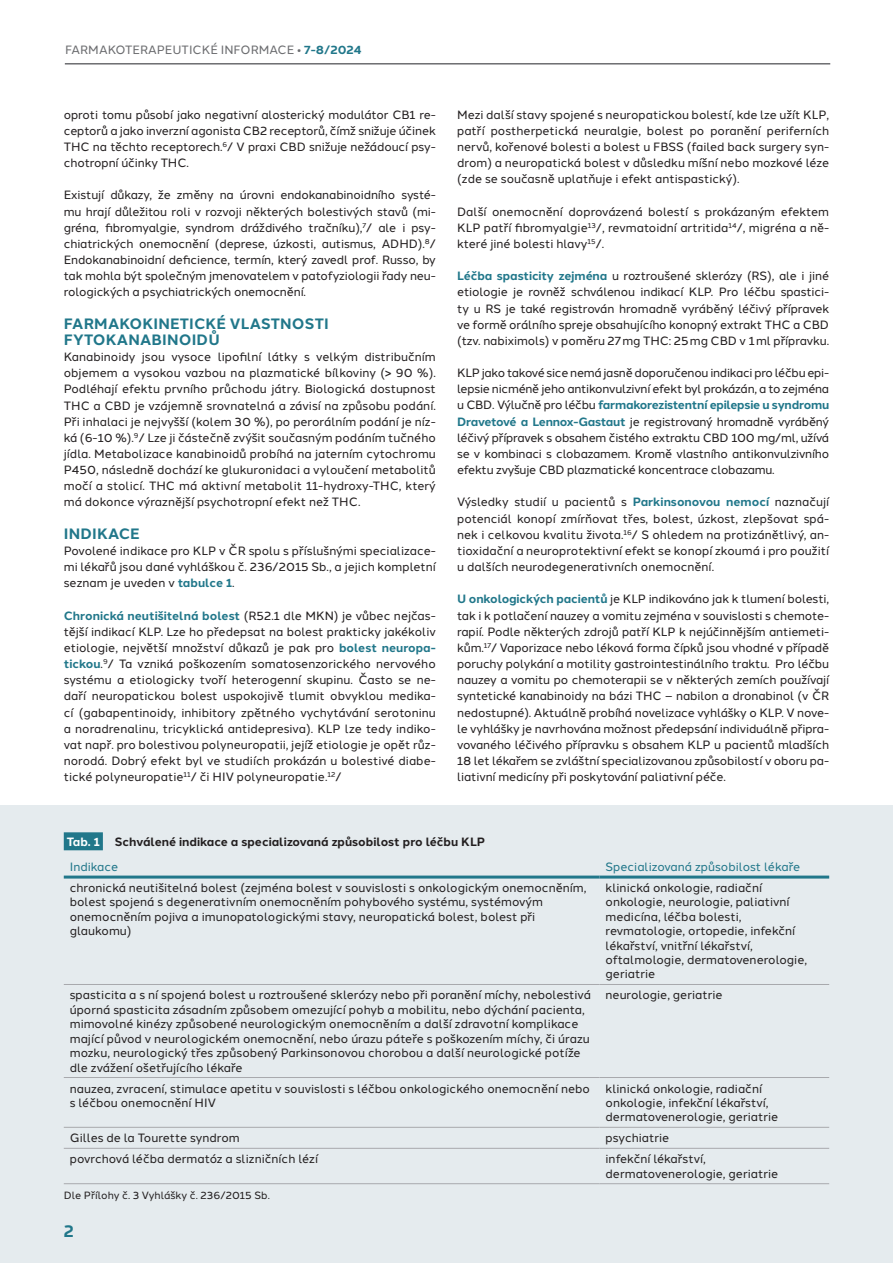
<style>
.page{position:relative;width:893px;height:1263px;background:#fff}
.page>*{position:absolute;margin:0;border:0;box-sizing:border-box;transform-origin:0 0}
.t1{font:700 16.5px "Halcom";color:#21778a}
.t2{font:700 15px/16.2px "Halcom";letter-spacing:.01em;color:#21778a}
.t3{font:12px/16.2px "Halcom";color:#231f20;text-align:justify}
.t4{font:700 12px/25.2px "Halcom";color:#231f20}
.t5{font:12px "Halcom";color:#6c6d70}
.t6{font:12px "Halcom";color:#21778a}
.t7{font:10.5px "Halcom";color:#231f20}
.s1{font-weight:700;color:#21778a}
.s2{color:#fff}
.s3{font-weight:400;color:#21778a}
</style>
<div class="page">
<div style="left:0;top:805px;width:893px;height:458px;background:#e5ebee"></div>
<hr style="left:65px;top:63px;width:765px;height:2px;background:#6c6d70">
<div style="left:64px;top:832px;width:39px;height:18px;background:#21778a"></div>
<hr style="left:64px;top:984px;width:536px;height:1px;background:#a8a9ad">
<hr style="left:600px;top:984px;width:229px;height:1px;background:#a8a9ad">
<hr style="left:64px;top:1077px;width:536px;height:1px;background:#a8a9ad">
<hr style="left:600px;top:1077px;width:229px;height:1px;background:#a8a9ad">
<hr style="left:64px;top:1127px;width:536px;height:1px;background:#a8a9ad">
<hr style="left:600px;top:1127px;width:229px;height:1px;background:#a8a9ad">
<hr style="left:64px;top:1148px;width:536px;height:1px;background:#a8a9ad">
<hr style="left:600px;top:1148px;width:229px;height:1px;background:#a8a9ad">
<hr style="left:64px;top:1183px;width:536px;height:1px;background:#a8a9ad">
<hr style="left:600px;top:1183px;width:229px;height:1px;background:#a8a9ad">
<hr style="left:64px;top:875px;width:536px;height:3px;background:#21778a">
<hr style="left:600px;top:875px;width:229px;height:3px;background:#21778a">
<p class="t5" style="left:65px;top:41px;width:298px">FARMAKOTERAPEUTICKÉ INFORMACE • <span class="s1">7-8/2024</span></p>
<p class="t3" style="left:64px;top:105px;width:374px">oproti tomu působí jako negativní alosterický modulátor CB1 re&shy;ceptorů a jako inverzní agonista CB2 receptorů, čímž snižuje účinek THC na těchto receptorech.<sup>6</sup>/ V praxi CBD snižuje nežádoucí psy&shy;chotropní účinky THC.</p>
<p class="t3" style="left:64px;top:186px;width:374px">Existují důkazy, že změny na úrovni endokanabinoidního systé&shy;mu hrají důležitou roli v rozvoji některých bolestivých stavů (mi&shy;gréna, fibromyalgie, syndrom dráždivého tračníku),<sup>7</sup>/ ale i psy&shy;chiatrických onemocnění (deprese, úzkosti, autismus, ADHD).<sup>8</sup>/ Endokanabinoidní deficience, termín, který zavedl prof. Russo, by tak mohla být společným jmenovatelem v patofyziologii řady neu&shy;rologických a psychiatrických onemocnění.</p>
<p class="t2" style="left:64px;top:314px;width:266px">FARMAKOKINETICKÉ VLASTNOSTI<br>FYTOKANABINOIDŮ</p>
<p class="t3" style="left:64px;top:348px;width:374px">Kanabinoidy jsou vysoce lipofilní látky s velkým distribučním objemem a vysokou vazbou na plazmatické bílkoviny (&gt; 90 %).<br>Podléhají efektu prvního průchodu játry. Biologická dostupnost THC a CBD je vzájemně srovnatelná a závisí na způsobu podání.<br>Při inhalaci je nejvyšší (kolem 30 %), po perorálním podání je níz&shy;ká (6-10 %).<sup>9</sup>/ Lze ji částečně zvýšit současným podáním tučného jídla. Metabolizace kanabinoidů probíhá na jaterním cytochromu P450, následně dochází ke glukuronidaci a vyloučení metabolitů močí a stolicí. THC má aktivní metabolit 11-hydroxy-THC, který má dokonce výraznější psychotropní efekt než THC.</p>
<p class="t2" style="left:64px;top:524px;width:77px">INDIKACE</p>
<p class="t3" style="left:64px;top:541px;width:374px">Povolené indikace pro KLP v ČR spolu s příslušnými specializace&shy;mi lékařů jsou dané vyhláškou č. 236/2015 Sb., a jejich kompletní seznam je uveden v <span class="s1">tabulce 1</span>.</p>
<p class="t3" style="left:64px;top:606px;width:374px"><span class="s1">Chronická neutišitelná bolest</span> (R52.1 dle MKN) je vůbec nejčas&shy;tější indikací KLP. Lze ho předepsat na bolest prakticky jakékoliv etiologie, největší množství důkazů je pak pro <span class="s1">bolest neuropa&shy;tickou</span>.<sup>9</sup>/ Ta vzniká poškozením somatosenzorického nervového systému a etiologicky tvoří heterogenní skupinu. Často se ne&shy;daří neuropatickou bolest uspokojivě tlumit obvyklou medika&shy;cí (gabapentinoidy, inhibitory zpětného vychytávání serotoninu a noradrenalinu, tricyklická antidepresiva). KLP lze tedy indiko&shy;vat např. pro bolestivou polyneuropatii, jejíž etiologie je opět růz&shy;norodá. Dobrý efekt byl ve studiích prokázán u bolestivé diabe&shy;tické polyneuropatie<sup>11</sup>/ či HIV polyneuropatie.<sup>12</sup>/</p>
<p class="t3" style="left:457px;top:105px;width:374px">Mezi další stavy spojené s neuropatickou bolestí, kde lze užít KLP, patří postherpetická neuralgie, bolest po poranění periferních nervů, kořenové bolesti a bolest u FBSS (failed back surgery syn&shy;drom) a neuropatická bolest v důsledku míšní nebo mozkové léze (zde se současně uplatňuje i efekt antispastický).</p>
<p class="t3" style="left:457px;top:202px;width:374px">Další onemocnění doprovázená bolestí s prokázaným efektem KLP patří fibromyalgie<sup>13</sup>/, revmatoidní artritida<sup>14</sup>/, migréna a ně&shy;které jiné bolesti hlavy<sup>15</sup>/.</p>
<p class="t3" style="left:457px;top:267px;width:374px"><span class="s1">Léčba spasticity zejména</span> u roztroušené sklerózy (RS), ale i jiné etiologie je rovněž schválenou indikací KLP. Pro léčbu spastici&shy;ty u RS je také registrován hromadně vyráběný léčivý přípravek ve formě orálního spreje obsahujícího konopný extrakt THC a CBD (tzv. nabiximols) v poměru 27mg THC: 25mg CBD v 1ml přípravku.</p>
<p class="t3" style="left:457px;top:364px;width:374px">KLP jako takové sice nemá jasně doporučenou indikaci pro léčbu epi&shy;lepsie nicméně jeho antikonvulzivní efekt byl prokázán, a to zejména u CBD. Výlučně pro léčbu <span class="s1">farmakorezistentní epilepsie u syndromu Dravetové a Lennox-Gastaut</span> je registrovaný hromadně vyráběný léčivý přípravek s obsahem čistého extraktu CBD 100 mg/ml, užívá se v kombinaci s clobazamem. Kromě vlastního antikonvulzivního efektu zvyšuje CBD plazmatické koncentrace clobazamu.</p>
<p class="t3" style="left:457px;top:493px;width:374px">Výsledky studií u pacientů s <span class="s1">Parkinsonovou nemocí</span> naznačují potenciál konopí zmírňovat třes, bolest, úzkost, zlepšovat spá&shy;nek i celkovou kvalitu života.<sup>16</sup>/ S ohledem na protizánětlivý, an&shy;tioxidační a neuroprotektivní efekt se konopí zkoumá i pro použití u dalších neurodegenerativních onemocnění.</p>
<p class="t3" style="left:457px;top:590px;width:374px"><span class="s1">U onkologických pacientů</span> je KLP indikováno jak k tlumení bolesti, tak i k potlačení nauzey a vomitu zejména v souvislosti s chemote&shy;rapií. Podle některých zdrojů patří KLP k nejúčinnějším antiemeti&shy;kům.<sup>17</sup>/ Vaporizace nebo léková forma čípků jsou vhodné v případě poruchy polykání a motility gastrointestinálního traktu. Pro léčbu nauzey a vomitu po chemoterapii se v některých zemích používají syntetické kanabinoidy na bázi THC – nabilon a dronabinol (v ČR nedostupné). Aktuálně probíhá novelizace vyhlášky o KLP. V nove&shy;le vyhlášky je navrhována možnost předepsání individuálně připra&shy;vovaného léčivého přípravku s obsahem KLP u pacientů mladších 18 let lékařem se zvláštní specializovanou způsobilostí v oboru pa&shy;liativní medicíny při poskytování paliativní péče.</p>
<p class="t4" style="left:67px;top:828px;width:420px"><span class="s2">Tab. 1</span> Schválené indikace a specializovaná způsobilost pro léčbu KLP<br><span class="s3">Indikace</span></p>
<p class="t6" style="left:606px;top:857px;width:196px">Specializovaná způsobilost lékaře</p>
<p class="t3" style="left:70px;top:879px;width:518px;line-height:14.4px;text-align:left">chronická neutišitelná bolest (zejména bolest v souvislosti s onkologickým onemocněním, bolest spojená s degenerativním onemocněním pohybového systému, systémovým onemocněním pojiva a imunopatologickými stavy, neuropatická bolest, bolest při glaukomu)</p>
<p class="t3" style="left:606px;top:879px;width:203px;line-height:14.4px;text-align:left">klinická onkologie, radiační onkologie, neurologie, paliativní medicína, léčba bolesti, revmatologie, ortopedie, infekční lékařství, vnitřní lékařství, oftalmologie, dermatovenerologie, geriatrie</p>
<p class="t3" style="left:70px;top:987px;width:523px;line-height:14.4px;text-align:left">spasticita a s ní spojená bolest u roztroušené sklerózy nebo při poranění míchy, nebolestivá úporná spasticita zásadním způsobem omezující pohyb a mobilitu, nebo dýchání pacienta, mimovolné kinézy způsobené neurologickým onemocněním a další zdravotní komplikace mající původ v neurologickém onemocnění, nebo úrazu páteře s poškozením míchy, či úrazu mozku, neurologický třes způsobený Parkinsonovou chorobou a další neurologické potíže dle zvážení ošetřujícího lékaře</p>
<p class="t3" style="left:606px;top:986px;width:119px">neurologie, geriatrie</p>
<p class="t3" style="left:70px;top:1080px;width:522px;line-height:14.4px">nauzea, zvracení, stimulace apetitu v souvislosti s léčbou onkologického onemocnění nebo s léčbou onemocnění HIV</p>
<p class="t3" style="left:606px;top:1080px;width:174px;line-height:14.4px;text-align:left">klinická onkologie, radiační onkologie, infekční lékařství, dermatovenerologie, geriatrie</p>
<p class="t3" style="left:70px;top:1129px;width:171px">Gilles de la Tourette syndrom</p>
<p class="t3" style="left:606px;top:1129px;width:65px">psychiatrie</p>
<p class="t3" style="left:70px;top:1150px;width:250px">povrchová léčba dermatóz a slizničních lézí</p>
<p class="t3" style="left:606px;top:1151px;width:174px;line-height:14.4px">infekční lékařství, dermatovenerologie, geriatrie</p>
<p class="t7" style="left:64px;top:1187px;width:208px">Dle Přílohy č. 3 Vyhlášky č. 236/2015 Sb.</p>
<h1 class="t1" style="left:64px;top:1218px;width:12px">2</h1>
</div>
